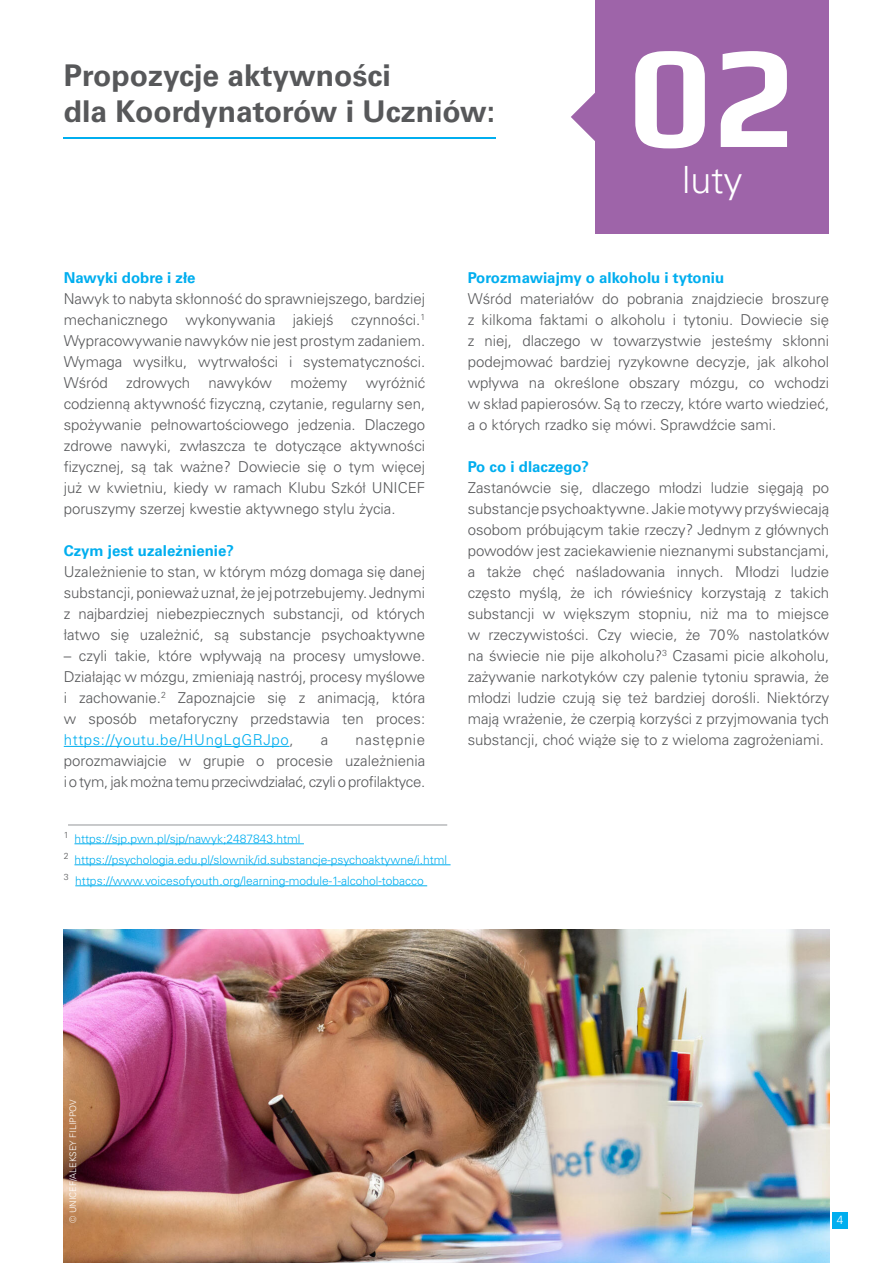
<style>
.page{position:relative;width:893px;height:1263px;background:#fff}
.page>*{position:absolute;margin:0;border:0;box-sizing:border-box;transform-origin:0 0}
.t1{font:700 145.5px "Play";color:#fff}
.t2{font:300 37.5px "Univers LT Pro 45";color:#fff}
.t3{font:700 30px "Univers LT Pro 65";color:#57585a}
.t4{font:300 15px/21px "Univers LT Pro 45";color:#57585a;text-align:justify}
.t5{font:700 15px "Univers LT Pro 65";color:#00aeef}
.przypis{font:300 12px "Univers LT Pro 45";color:#00aeef}
.t6{font:300 12px "Univers LT Pro 45";color:#fff}
.t7{font:300 9px "Univers LT Pro 45";color:#fff}
.s1{color:#00aeef}
</style>
<div class="page">
<div style="left:832px;top:1212px;width:16px;height:16px;background:#00aeef"></div>
<hr style="left:64px;top:746px;width:225px;height:1px;background:#00aeef">
<hr style="left:64px;top:138px;width:432px;height:1px;background:#00aeef">
<svg style="left:571px;top:93px;width:24px;height:48px"></svg>
<div style="left:595px;top:0;width:234px;height:234px;background:#9e64a9"></div>
<hr style="left:68px;top:825px;width:379px;height:1px;background:#939598">
<hr style="left:74px;top:843px;width:230px;height:1px;background:#00aeef">
<hr style="left:74px;top:864px;width:377px;height:1px;background:#00aeef">
<hr style="left:75px;top:885px;width:352px;height:1px;background:#00aeef">
<img style="left:64px;top:930px;width:765px;height:333px">
<p class="t3" style="left:64px;top:54px;width:329px">Propozycje aktywności</p>
<p class="t3" style="left:64px;top:90px;width:433px">dla Koordynatorów i Uczniów:</p>
<p class="t1" style="left:628px;top:-6px;width:170px">02</p>
<p class="t2" style="left:682px;top:156px;width:62px">luty</p>
<p class="t5" style="left:64px;top:267px;width:133px">Nawyki dobre i złe</p>
<p class="t4" style="left:64px;top:288px;width:363px">Nawyk to nabyta skłonność do sprawniejszego, bardziej mechanicznego wykonywania jakiejś czynności.<sup>1<br></sup>Wypracowywanie nawyków nie jest prostym zadaniem.<br>Wymaga wysiłku, wytrwałości i systematyczności.<br>Wśród zdrowych nawyków możemy wyróżnić codzienną aktywność fizyczną, czytanie, regularny sen, spożywanie pełnowartościowego jedzenia. Dlaczego zdrowe nawyki, zwłaszcza te dotyczące aktywności fizycznej, są tak ważne? Dowiecie się o tym więcej już w kwietniu, kiedy w ramach Klubu Szkół UNICEF poruszymy szerzej kwestie aktywnego stylu życia.</p>
<p class="t5" style="left:64px;top:540px;width:172px">Czym jest uzależnienie?</p>
<p class="t4" style="left:64px;top:561px;width:363px">Uzależnienie to stan, w którym mózg domaga się danej substancji, ponieważ uznał, że jej potrzebujemy. Jednymi z najbardziej niebezpiecznych substancji, od których łatwo się uzależnić, są substancje psychoaktywne</p>
<p class="t4" style="left:64px;top:645px;width:363px">– czyli takie, które wpływają na procesy umysłowe.<br>Działając w mózgu, zmieniają nastrój, procesy myślowe i zachowanie.<sup>2</sup> Zapoznajcie się z animacją, która w sposób metaforyczny przedstawia ten proces: <span class="s1">https://youtu.be/HUngLgGRJpo</span>,</p>
<p class="t4" style="left:64px;top:729px;width:363px;text-indent:292px">następnie porozmawiajcie w grupie o procesie uzależnienia i o tym, jak można temu przeciwdziałać, czyli o profilaktyce.</p>
<p class="t4" style="left:321px;top:729px;width:9px">a</p>
<p class="przypis" style="left:64px;top:830px;width:238px"><sup>1</sup> https://sjp.pwn.pl/sjp/nawyk;2487843.html</p>
<p class="przypis" style="left:64px;top:851px;width:385px"><sup>2</sup> https://psychologia.edu.pl/slownik/id.substancje-psychoaktywne/i.html</p>
<p class="przypis" style="left:64px;top:872px;width:362px"><sup>3</sup> https://www.voicesofyouth.org/learning-module-1-alcohol-tobacco</p>
<p class="t5" style="left:468px;top:267px;width:258px">Porozmawiajmy o alkoholu i tytoniu</p>
<p class="t4" style="left:468px;top:288px;width:363px">Wśród materiałów do pobrania znajdziecie broszurę z kilkoma faktami o alkoholu i tytoniu. Dowiecie się z niej, dlaczego w towarzystwie jesteśmy skłonni podejmować bardziej ryzykowne decyzje, jak alkohol wpływa na określone obszary mózgu, co wchodzi w skład papierosów. Są to rzeczy, które warto wiedzieć, a o których rzadko się mówi. Sprawdźcie sami.</p>
<p class="t5" style="left:468px;top:456px;width:123px">Po co i dlaczego?</p>
<p class="t4" style="left:468px;top:477px;width:363px">Zastanówcie się, dlaczego młodzi ludzie sięgają po substancje psychoaktywne. Jakie motywy przyświecają osobom próbującym takie rzeczy? Jednym z głównych powodów jest zaciekawienie nieznanymi substancjami, a także chęć naśladowania innych. Młodzi ludzie często myślą, że ich rówieśnicy korzystają z takich substancji w większym stopniu, niż ma to miejsce w rzeczywistości. Czy wiecie, że 70% nastolatków na świecie nie pije alkoholu?<sup>3</sup> Czasami picie alkoholu, zażywanie narkotyków czy palenie tytoniu sprawia, że młodzi ludzie czują się też bardziej dorośli. Niektórzy mają wrażenie, że czerpią korzyści z przyjmowania tych substancji, choć wiąże się to z wieloma zagrożeniami.</p>
<p class="t7" style="left:67px;top:1223px;width:125px;rotate:-90deg">© UNICEF/ALEKSEY FILIPPOV</p>
<p class="t6" style="left:837px;top:1212px;width:8px">4</p>
</div>
